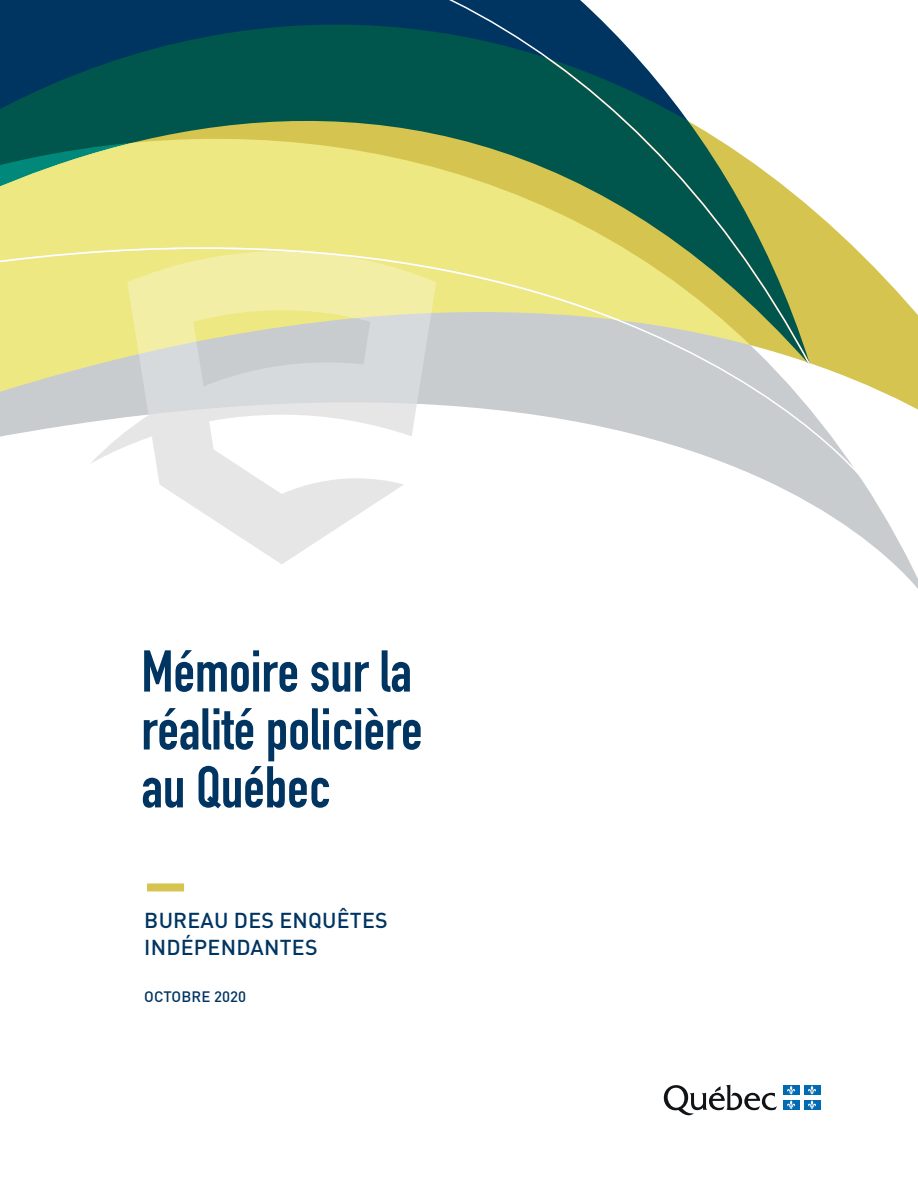
<style>
.page{position:relative;width:918px;height:1188px;background:#fff}
.page>*{position:absolute;margin:0;border:0;box-sizing:border-box;transform-origin:0 0}
.t1{font:57.9px/57.9px "DIN Engschrift";color:#003562}
.t2{font:500 21.3px/26.7px "DINOT";letter-spacing:.01em;color:#003562}
.t3{font:500 15px "DINOT";color:#003562}
</style>
<div class="page">
<svg style="left:0;top:0;width:918px;height:589px"></svg>
<div style="left:147px;top:883px;width:37px;height:8px;background:#d6c451"></div>
<svg style="left:90px;top:251px;width:346px;height:313px"></svg>
<svg style="left:664px;top:1085px;width:113px;height:31px"></svg>
<div style="left:783px;top:1085px;width:16px;height:10px;background:#006bb3"></div>
<div style="left:804px;top:1085px;width:16px;height:10px;background:#006bb3"></div>
<div style="left:783px;top:1100px;width:16px;height:10px;background:#006bb3"></div>
<svg style="left:787px;top:1086px;width:8px;height:23px"></svg>
<div style="left:804px;top:1100px;width:16px;height:10px;background:#006bb3"></div>
<svg style="left:808px;top:1086px;width:8px;height:23px"></svg>
<p class="t1" style="left:141px;top:642px;width:283px">Mémoire sur la réalité policière au Québec</p>
<p class="t2" style="left:144px;top:907px;width:245px">BUREAU DES ENQUÊTES<br>INDÉPENDANTES</p>
<p class="t3" style="left:144px;top:987px;width:103px">OCTOBRE 2020</p>
</div>
